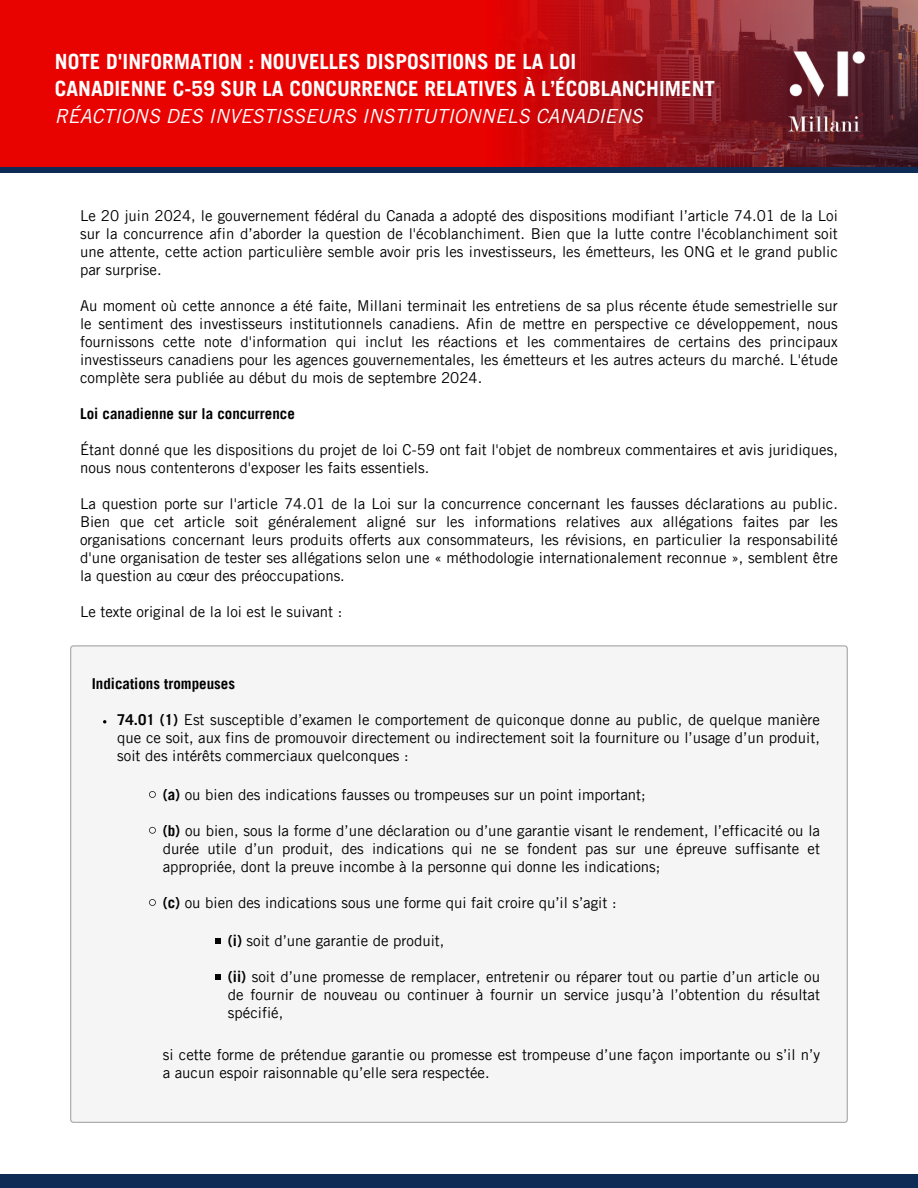
<style>
.page{position:relative;width:918px;height:1188px;background:#fff}
.page>*{position:absolute;margin:0;border:0;box-sizing:border-box;transform-origin:0 0}
.t1{font:700 51px "Trade Gothic LT Pro";color:#fff}
.t2{font:700 21px/27px "Trade Gothic LT Pro";color:#fff}
.t3{font:italic 19.5px "Trade Gothic LT Pro";color:#fff}
.t4{font:15px/18px "Trade Gothic LT Pro";color:#000001;text-align:justify}
.t5{font:700 15px "Trade Gothic LT Pro";color:#000001}
.s1{font-weight:700}
</style>
<div class="page">
<svg style="left:487px;top:0;width:431px;height:167px;background:#a7171d"></svg>
<div style="left:0;top:0;width:487px;height:170px;background:#e80200"></div>
<div style="left:0;top:167px;width:918px;height:6px;background:#0d2b54"></div>
<img style="left:753px;top:17px;width:147px;height:149px">
<div style="left:0;top:1174px;width:918px;height:14px;background:#0d2b54"></div>
<div style="left:70px;top:645px;width:778px;height:478px;background:#f5f5f5"></div>
<svg style="left:149px;top:791px;width:7px;height:7px"></svg>
<svg style="left:149px;top:827px;width:7px;height:7px"></svg>
<svg style="left:149px;top:899px;width:7px;height:7px"></svg>
<svg style="left:216px;top:938px;width:5px;height:5px"></svg>
<svg style="left:216px;top:975px;width:5px;height:5px"></svg>
<p class="t2" style="left:55px;top:51px;width:662px">NOTE D'INFORMATION : NOUVELLES DISPOSITIONS DE LA LOI<br>CANADIENNE C-59 SUR LA CONCURRENCE RELATIVES À L’ÉCOBLANCHIMENT</p>
<p class="t3" style="left:55px;top:109px;width:589px">RÉACTIONS DES INVESTISSEURS INSTITUTIONNELS CANADIENS</p>
<p class="t1" style="left:139px;top:66px;width:549px">TO BE OR NOT TO BE ESG?</p>
<h2 class="t4" style="left:80px;top:209px;width:759px">Le 20 juin 2024, le gouvernement fédéral du Canada a adopté des dispositions modifiant l’article 74.01 de la Loi sur la concurrence afin d’aborder la question de l'écoblanchiment. Bien que la lutte contre l'écoblanchiment soit une attente, cette action particulière semble avoir pris les investisseurs, les émetteurs, les ONG et le grand public par surprise.</h2>
<h1 class="t4" style="left:80px;top:299px;width:759px">Au moment où cette annonce a été faite, Millani terminait les entretiens de sa plus récente étude semestrielle sur le sentiment des investisseurs institutionnels canadiens. Afin de mettre en perspective ce développement, nous fournissons cette note d'information qui inclut les réactions et les commentaires de certains des principaux investisseurs canadiens pour les agences gouvernementales, les émetteurs et les autres acteurs du marché. L'étude complète sera publiée au début du mois de septembre 2024.</h1>
<p class="t5" style="left:80px;top:408px;width:216px">Loi canadienne sur la concurrence</p>
<p class="t4" style="left:80px;top:443px;width:759px">Étant donné que les dispositions du projet de loi C-59 ont fait l'objet de nombreux commentaires et avis juridiques, nous nous contenterons d'exposer les faits essentiels.</p>
<h3 class="t4" style="left:80px;top:497px;width:759px">La question porte sur l'article 74.01 de la Loi sur la concurrence concernant les fausses déclarations au public.<br>Bien que cet article soit généralement aligné sur les informations relatives aux allégations faites par les organisations concernant leurs produits offerts aux consommateurs, les révisions, en particulier la responsabilité d'une organisation de tester ses allégations selon une « méthodologie internationalement reconnue », semblent être la question au cœur des préoccupations.</h3>
<p class="t4" style="left:80px;top:605px;width:264px">Le texte original de la loi est le suivant :</p>
<p class="t5" style="left:92px;top:678px;width:145px">Indications trompeuses</p>
<h3 class="t4" style="left:117px;top:712px;width:704px"><span class="s1">74.01 (1)</span> Est susceptible d’examen le comportement de quiconque donne au public, de quelque manière que ce soit, aux fins de promouvoir directement ou indirectement soit la fourniture ou l’usage d’un produit, soit des intérêts commerciaux quelconques :</h3>
<p class="t4" style="left:163px;top:787px;width:485px"><span class="s1">(a)</span> ou bien des indications fausses ou trompeuses sur un point important;</p>
<p class="t4" style="left:163px;top:823px;width:659px"><span class="s1">(b)</span> ou bien, sous la forme d’une déclaration ou d’une garantie visant le rendement, l’efficacité ou la durée utile d’un produit, des indications qui ne se fondent pas sur une épreuve suffisante et appropriée, dont la preuve incombe à la personne qui donne les indications;</p>
<p class="t4" style="left:163px;top:895px;width:455px"><span class="s1">(c)</span> ou bien des indications sous une forme qui fait croire qu’il s’agit :</p>
<p class="t4" style="left:228px;top:934px;width:218px"><span class="s1">(i)</span> soit d’une garantie de produit,</p>
<p class="t4" style="left:228px;top:970px;width:594px"><span class="s1">(ii)</span> soit d’une promesse de remplacer, entretenir ou réparer tout ou partie d’un article ou de fournir de nouveau ou continuer à fournir un service jusqu’à l’obtention du résultat spécifié,</p>
<p class="t4" style="left:163px;top:1047px;width:659px">si cette forme de prétendue garantie ou promesse est trompeuse d’une façon importante ou s’il n’y a aucun espoir raisonnable qu’elle sera respectée.</p>
</div>
